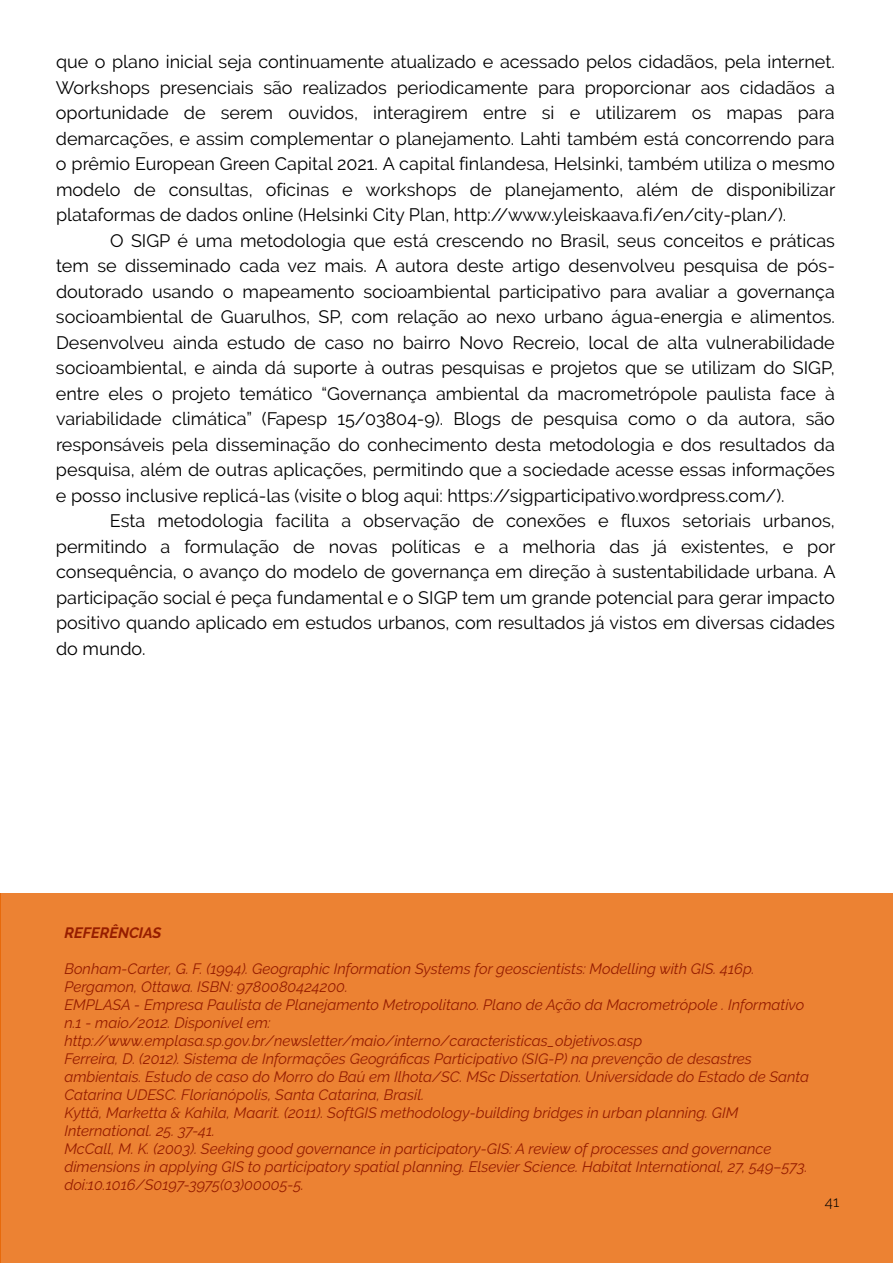
<style>
.page{position:relative;width:893px;height:1263px;background:#fff}
.page>*{position:absolute;margin:0;border:0;box-sizing:border-box;transform-origin:0 0}
.t1{font:18px/25.5px "Raleway";color:#000;text-align:justify}
.t2{font:italic 15px/18px "Raleway";color:#961d00}
.t3{font:italic 700 15px "Raleway";color:#961d00}
.t4{font:300 15px "Raleway";color:#000}
</style>
<div class="page">
<div style="left:0;top:893px;width:893px;height:370px;background:#ec8233"></div>
<p class="t1" style="left:56px;top:49px;width:781px">que o plano inicial seja continuamente atualizado e acessado pelos cidadãos, pela internet.<br>Workshops presenciais são realizados periodicamente para proporcionar aos cidadãos a oportunidade de serem ouvidos, interagirem entre si e utilizarem os mapas para demarcações, e assim complementar o planejamento. Lahti também está concorrendo para o prêmio European Green Capital 2021. A capital finlandesa, Helsinki, também utiliza o mesmo modelo de consultas, oficinas e workshops de planejamento, além de disponibilizar plataformas de dados online (Helsinki City Plan, http://www.yleiskaava.fi/en/city-plan/).</p>
<p class="t1" style="left:56px;top:228px;width:781px;text-indent:54px">O SIGP é uma metodologia que está crescendo no Brasil, seus conceitos e práticas tem se disseminado cada vez mais. A autora deste artigo desenvolveu pesquisa de pós&shy;doutorado usando o mapeamento socioambiental participativo para avaliar a governança socioambiental de Guarulhos, SP, com relação ao nexo urbano água-energia e alimentos.<br>Desenvolveu ainda estudo de caso no bairro Novo Recreio, local de alta vulnerabilidade socioambiental, e ainda dá suporte à outras pesquisas e projetos que se utilizam do SIGP, entre eles o projeto temático “Governança ambiental da macrometrópole paulista face à variabilidade climática” (Fapesp 15/03804-9). Blogs de pesquisa como o da autora, são responsáveis pela disseminação do conhecimento desta metodologia e dos resultados da pesquisa, além de outras aplicações, permitindo que a sociedade acesse essas informações e posso inclusive replicá-las (visite o blog aqui: https://sigparticipativo.wordpress.com/).</p>
<p class="t1" style="left:56px;top:508px;width:781px;text-indent:54px">Esta metodologia facilita a observação de conexões e fluxos setoriais urbanos, permitindo a formulação de novas políticas e a melhoria das já existentes, e por consequência, o avanço do modelo de governança em direção à sustentabilidade urbana. A participação social é peça fundamental e o SIGP tem um grande potencial para gerar impacto positivo quando aplicado em estudos urbanos, com resultados já vistos em diversas cidades do mundo.</p>
<p class="t3" style="left:64px;top:924px;width:99px">REFERÊNCIAS</p>
<p class="t2" style="left:64px;top:960px;width:746px">Bonham-Carter, G. F. (1994). Geographic Information Systems for geoscientists: Modelling with GIS. 416p.<br>Pergamon, Ottawa. ISBN: 9780080424200.<br>EMPLASA - Empresa Paulista de Planejamento Metropolitano. Plano de Ação da Macrometrópole . Informativo n.1 - maio/2012. Disponível em: http://www.emplasa.sp.gov.br/newsletter/maio/interno/caracteristicas_objetivos.asp<br>Ferreira, D. (2012). Sistema de Informações Geográficas Participativo (SIG-P) na prevenção de desastres ambientais. Estudo de caso do Morro do Baú em Ilhota/SC. MSc Dissertation. Universidade do Estado de Santa Catarina UDESC. Florianópolis, Santa Catarina, Brasil.<br>Kyttä, Marketta &amp; Kahila, Maarit. (2011). SoftGIS methodology-building bridges in urban planning. GIM International. 25. 37-41.<br>McCall, M. K. (2003). Seeking good governance in participatory-GIS: A review of processes and governance dimensions in applying GIS to participatory spatial planning. Elsevier Science. Habitat International, 27, 549–573. doi:10.1016/S0197-3975(03)00005-5.</p>
<p class="t4" style="left:825px;top:1193px;width:16px">41</p>
</div>
